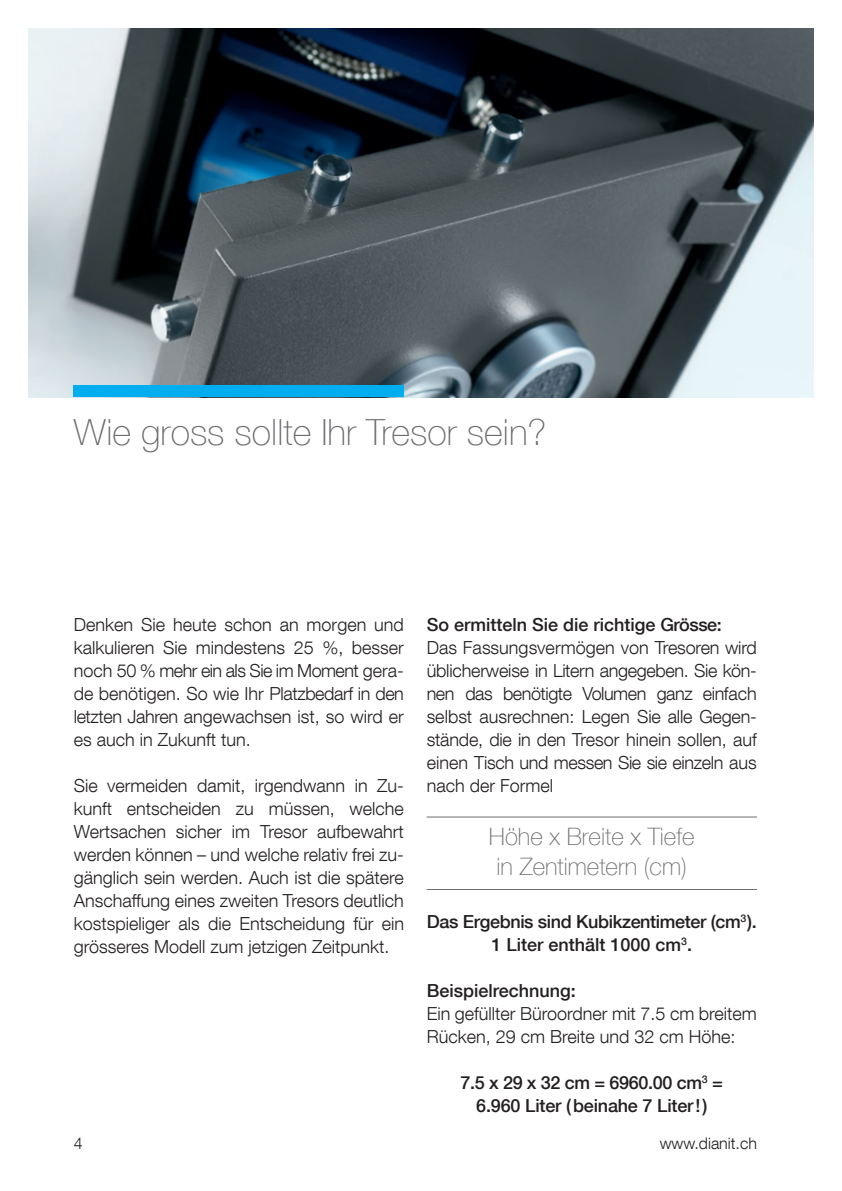
<style>
.page{position:relative;width:842px;height:1191px;background:#fff}
.page>*{position:absolute;margin:0;border:0;box-sizing:border-box;transform-origin:0 0}
._05_SeitenHeads_klei{font:100 36px "Helvetica Neue LT Com";color:#6c6d70}
._03_Fliesstext_9{font:100 24px "Helvetica Neue LT Com";color:#6c6d70}
._03_Fliesstext_9-2{font:300 18px/23px "Helvetica Neue LT Com";color:#231f20;text-align:justify}
._03_Fliesstext_Head{font:500 18px/23px "Helvetica Neue LT Com";letter-spacing:-.01em;color:#231f20;text-align:center}
.t1{font:300 16px "Helvetica Neue LT Com";color:#231f20}
</style>
<div class="page">
<img style="left:28px;top:28px;width:786px;height:369px">
<div style="left:74px;top:386px;width:330px;height:11px;background:#00aeef"></div>
<hr style="left:427px;top:816px;width:330px;height:1px;background:#6c6d70">
<hr style="left:427px;top:889px;width:330px;height:1px;background:#6c6d70">
<p class="_05_SeitenHeads_klei" style="left:74px;top:411px;width:474px">Wie gross sollte Ihr Tresor sein?</p>
<p class="_03_Fliesstext_9-2" style="left:74px;top:613px;width:332px">Denken Sie heute schon an morgen und kalkulieren Sie mindestens 25 %, besser noch 50 % mehr ein als Sie im Moment gera&shy;de benötigen. So wie Ihr Platzbedarf in den letzten Jahren angewachsen ist, so wird er es auch in Zukunft tun.</p>
<p class="_03_Fliesstext_9-2" style="left:74px;top:774px;width:332px">Sie vermeiden damit, irgendwann in Zu&shy;kunft entscheiden zu müssen, welche Wertsachen sicher im Tresor aufbewahrt werden können – und welche relativ frei zu&shy;gänglich sein werden. Auch ist die spätere Anschaffung eines zweiten Tresors deutlich kostspieliger als die Entscheidung für ein grösseres Modell zum jetzigen Zeitpunkt.</p>
<p class="_03_Fliesstext_Head" style="left:427px;top:613px;width:297px">So ermitteln Sie die richtige Grösse:</p>
<p class="_03_Fliesstext_9-2" style="left:427px;top:636px;width:332px">Das Fassungsvermögen von Tresoren wird üblicherweise in Litern angegeben. Sie kön&shy;nen das benötigte Volumen ganz einfach selbst ausrechnen: Legen Sie alle Gegen&shy;stände, die in den Tresor hinein sollen, auf einen Tisch und messen Sie sie einzeln aus nach der Formel</p>
<p class="_03_Fliesstext_9" style="left:489px;top:822px;width:207px">Höhe x Breite x Tiefe</p>
<p class="_03_Fliesstext_9" style="left:497px;top:852px;width:192px">in Zentimetern (cm)</p>
<p class="_03_Fliesstext_Head" style="left:427px;top:910px;width:331px">Das Ergebnis sind Kubikzentimeter (cm<sup>3</sup>).<br>1 Liter enthält 1000 cm<sup>3</sup>.</p>
<p class="_03_Fliesstext_Head" style="left:427px;top:979px;width:151px">Beispielrechnung:</p>
<p class="_03_Fliesstext_9-2" style="left:427px;top:1002px;width:332px">Ein gefüllter Büroordner mit 7.5 cm breitem<br>Rücken, 29 cm Breite und 32 cm Höhe:</p>
<p class="_03_Fliesstext_Head" style="left:460px;top:1071px;width:264px">7.5 x 29 x 32 cm = 6960.00 cm<sup>3</sup> =</p>
<p class="_03_Fliesstext_Head" style="left:476px;top:1094px;width:233px">6.960 Liter (beinahe 7 Liter!)</p>
<p class="t1" style="left:74px;top:1133px;width:10px">4</p>
<p class="t1" style="left:660px;top:1133px;width:99px">www.dianit.ch</p>
</div>
